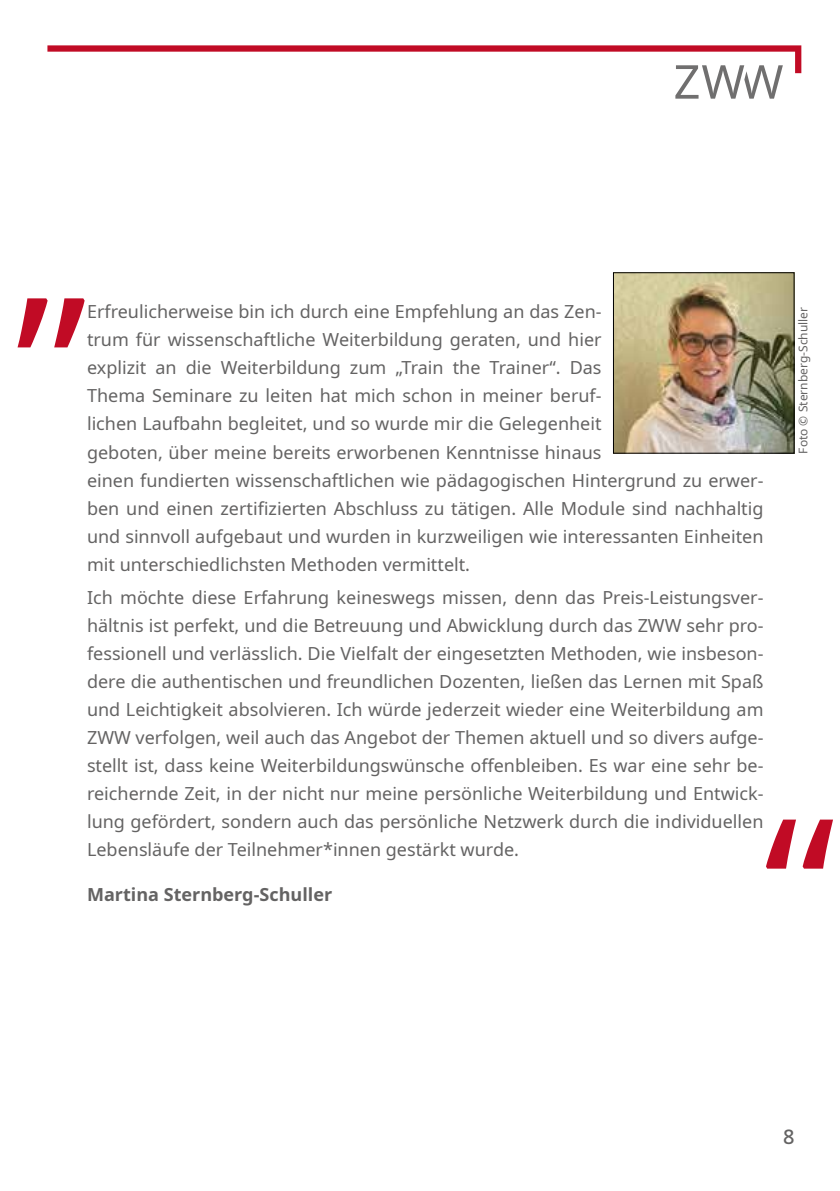
<style>
.page{position:relative;width:840px;height:1191px;background:#fff}
.page>*{position:absolute;margin:0;border:0;box-sizing:border-box;transform-origin:0 0}
.t1{font:200px "Noto Sans";color:#c10b25}
.t2{font:500 20px "Noto Sans";color:#646363}
.t3{font:18px/28px "Noto Sans";color:#646363}
.t4{font:700 18px "Noto Sans";color:#646363}
.t5{font:12px "Noto Sans";color:#646363}
</style>
<div class="page">
<svg style="left:47px;top:45px;width:753px;height:54px"></svg>
<img style="left:614px;top:274px;width:178px;height:178px">
<div style="left:612px;top:272px;width:182px;height:182px;border:1px solid #000"></div>
<h1 class="t1" style="left:11px;top:108px;width:85px">„</h1>
<p class="t3" style="left:87px;top:298px;width:677px">Erfreulicherweise bin ich durch eine Empfehlung an das Zen-<br>trum für wissenschaftliche Weiterbildung geraten, und hier<br>explizit an die Weiterbildung zum „Train the Trainer“. Das<br>Thema Seminare zu leiten hat mich schon in meiner beruf-<br>lichen Laufbahn begleitet, und so wurde mir die Gelegenheit<br>geboten, über meine bereits erworbenen Kenntnisse hinaus<br>einen fundierten wissenschaftlichen wie pädagogischen Hintergrund zu erwer&shy;ben und einen zertifizierten Abschluss zu tätigen. Alle Module sind nachhaltig und sinnvoll aufgebaut und wurden in kurzweiligen wie interessanten Einheiten mit unterschiedlichsten Methoden vermittelt.</p>
<p class="t3" style="left:87px;top:584px;width:677px;text-align:justify">Ich möchte diese Erfahrung keineswegs missen, denn das Preis-Leistungsver&shy;hältnis ist perfekt, und die Betreuung und Abwicklung durch das ZWW sehr pro&shy;fessionell und verlässlich. Die Vielfalt der eingesetzten Methoden, wie insbeson&shy;dere die authentischen und freundlichen Dozenten, ließen das Lernen mit Spaß und Leichtigkeit absolvieren. Ich würde jederzeit wieder eine Weiterbildung am ZWW verfolgen, weil auch das Angebot der Themen aktuell und so divers aufge&shy;stellt ist, dass keine Weiterbildungswünsche offenbleiben. Es war eine sehr be&shy;reichernde Zeit, in der nicht nur meine persönliche Weiterbildung und Entwick&shy;lung gefördert, sondern auch das persönliche Netzwerk durch die individuellen Lebensläufe der Teilnehmer*innen gestärkt wurde.</p>
<p class="t4" style="left:87px;top:882px;width:246px">Martina Sternberg-Schuller</p>
<p class="t5" style="left:794px;top:454px;width:148px;rotate:-90deg">Foto © Sternberg-Schuller</p>
<h1 class="t1" style="left:763px;top:749px;width:73px">“</h1>
<p class="t2" style="left:782px;top:1123px;width:13px">8</p>
</div>
